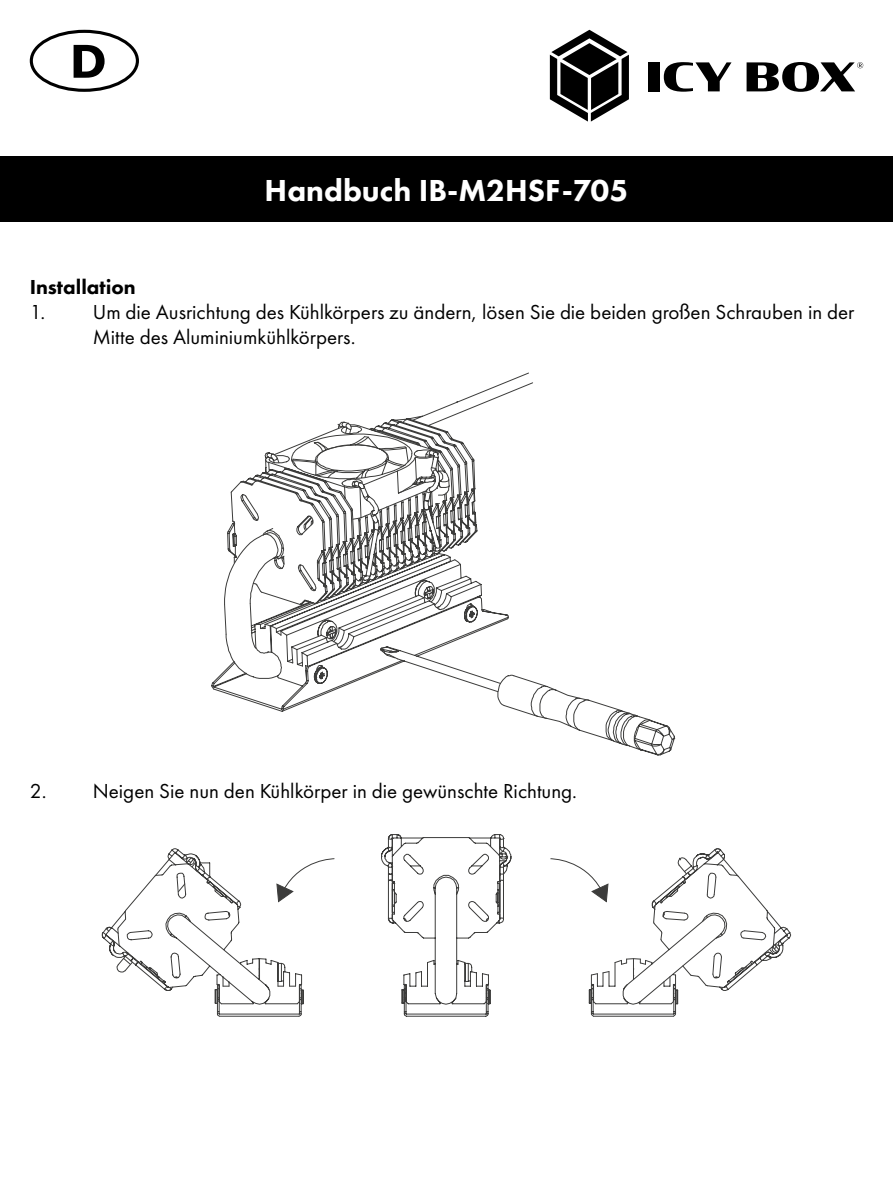
<style>
.page{position:relative;width:893px;height:1191px;background:#fff}
.page>*{position:absolute;margin:0;border:0;box-sizing:border-box;transform-origin:0 0}
.t1{font:800 31.5px "Futura PT";color:#fff}
.t2{font:21px/25.2px "Futura PT";color:#000}
.t3{font:800 21px "Futura PT";color:#000}
</style>
<div class="page">
<div style="left:648px;top:62px;width:12px;height:29px;background:#000"></div>
<svg style="left:664px;top:62px;width:67px;height:30px"></svg>
<svg style="left:747px;top:62px;width:116px;height:30px"></svg>
<svg style="left:550px;top:30px;width:79px;height:92px"></svg>
<div style="left:0;top:156px;width:893px;height:65px;background:#000"></div>
<div style="left:30px;top:30px;width:109px;height:62px;border:3px solid #000;border-radius:50%"></div>
<svg style="left:74px;top:45px;width:31px;height:33px"></svg>
<svg style="left:211px;top:527px;width:464px;height:229px"></svg>
<svg style="left:224px;top:527px;width:227px;height:152px"></svg>
<svg style="left:228px;top:418px;width:249px;height:238px"></svg>
<svg style="left:101px;top:834px;width:404px;height:103px"></svg>
<svg style="left:102px;top:847px;width:410px;height:170px"></svg>
<svg style="left:276px;top:858px;width:59px;height:45px"></svg>
<svg style="left:550px;top:848px;width:241px;height:169px"></svg>
<h1 class="t1" style="left:265px;top:171px;width:365px">Handbuch IB-M2HSF-705</h1>
<p class="t3" style="left:30px;top:274px;width:108px">Installation</p>
<p class="t2" style="left:93px;top:299px;width:763px;text-indent:-63px">1. Um die Ausrichtung des Kühlkörpers zu ändern, lösen Sie die beiden großen Schrauben in der<br>Mitte des Aluminiumkühlkörpers.</p>
<p class="t2" style="left:30px;top:778px;width:549px">2. Neigen Sie nun den Kühlkörper in die gewünschte Richtung.</p>
</div>
